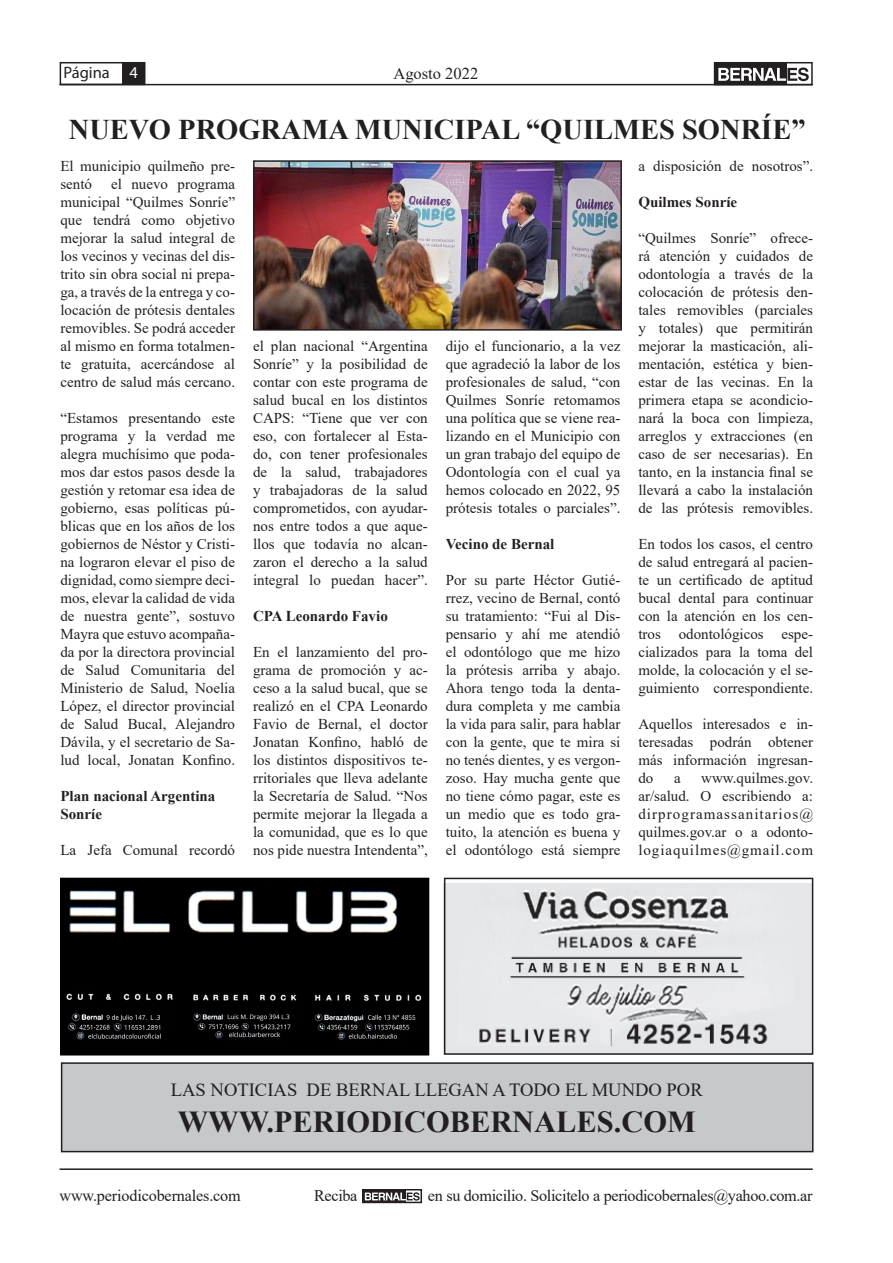
<style>
.page{position:relative;width:893px;height:1263px;background:#fff}
.page>*{position:absolute;margin:0;border:0;box-sizing:border-box;transform-origin:0 0}
.t1{font:700 30.45px "Times New Roman";color:#231f20}
.t2{font:700 28.5px "Times New Roman";color:#231f20}
.t3{font:18.6px "Times New Roman";color:#231f20}
.t4{font:16.5px "Times New Roman";color:#231f20}
.t5{font:16.5px "Myriad Pro";color:#231f20}
.t6{font:16.2px "Times New Roman";letter-spacing:-.02em;color:#231f20}
.t7{font:15px/18px "Times New Roman";color:#231f20;text-align:justify}
.t8{font:700 15px/18px "Times New Roman";color:#231f20}
.s1{color:#fff}
</style>
<div class="page">
<div style="left:122px;top:63px;width:23px;height:21px;background:#231f20"></div>
<div style="left:60px;top:62px;width:85px;height:23px;border:2px solid #231f20"></div>
<hr style="left:60px;top:84px;width:753px;height:1px;background:#231f20">
<hr style="left:60px;top:1168px;width:753px;height:2px;background:#231f20">
<div style="left:715px;top:63px;width:72px;height:22px;background:#231f20"></div>
<svg style="left:718px;top:68px;width:91px;height:13px"></svg>
<div style="left:714px;top:62px;width:99px;height:23px;border:2px solid #231f20"></div>
<svg style="left:365px;top:1192px;width:54px;height:8px"></svg>
<div style="left:362px;top:1189px;width:60px;height:14px;border:2px solid #231f20"></div>
<div style="left:62px;top:1063px;width:751px;height:88px;background:#c7c8ca"></div>
<div style="left:61px;top:1062px;width:752px;height:90px;border:2px solid #231f20"></div>
<img style="left:447px;top:883px;width:363px;height:169px">
<div style="left:444px;top:878px;width:369px;height:177px;border:2px solid #231f20"></div>
<img style="left:63px;top:881px;width:363px;height:171px">
<div style="left:60px;top:878px;width:369px;height:177px;border:2px solid #000"></div>
<img style="left:256px;top:163px;width:363px;height:165px">
<div style="left:253px;top:160px;width:369px;height:171px;border:2px solid #231f20"></div>
<p class="t5" style="left:64px;top:63px;width:76px">Página <span class="s1">4</span></p>
<p class="t4" style="left:393px;top:62px;width:86px">Agosto 2022</p>
<p class="t2" style="left:69px;top:109px;width:738px">NUEVO PROGRAMA MUNICIPAL “QUILMES SONRÍE”</p>
<p class="t7" style="left:60px;top:156px;width:176px">El municipio quilmeño pre&shy;sentó</p>
<p class="t7" style="left:638px;top:156px;width:176px">a disposición de nosotros”.</p>
<p class="t8" style="left:638px;top:192px;width:100px">Quilmes Sonríe</p>
<p class="t7" style="left:638px;top:228px;width:176px">“Quilmes Sonríe” ofrece&shy;rá atención y cuidados de odontología a través de la colocación de prótesis den&shy;tales removibles (parciales y totales) que permitirán mejorar la masticación, ali&shy;mentación, estética y bien&shy;estar de las vecinas. En la primera etapa se acondicio&shy;nará la boca con limpieza, arreglos y extracciones (en caso de ser necesarias). En tanto, en la instancia final se llevará a cabo la instalación de las prótesis removibles.</p>
<p class="t7" style="left:638px;top:534px;width:176px">En todos los casos, el centro de salud entregará al pacien&shy;te un certificado de aptitud bucal dental para continuar con la atención en los cen&shy;tros odontológicos espe&shy;cializados para la toma del molde, la colocación y el se&shy;guimiento correspondiente.</p>
<p class="t7" style="left:638px;top:714px;width:176px">Aquellos interesados e in&shy;teresadas podrán obtener más información ingresan&shy;do</p>
<p class="t7" style="left:60px;top:174px;width:176px;text-indent:51px">el nuevo programa municipal “Quilmes Sonríe” que tendrá como objetivo mejorar la salud integral de los vecinos y vecinas del dis&shy;trito sin obra social ni prepa&shy;ga, a través de la entrega y co&shy;locación de prótesis dentales removibles. Se podrá acceder al mismo en forma totalmen&shy;te gratuita, acercándose al centro de salud más cercano.</p>
<p class="t7" style="left:60px;top:408px;width:176px">“Estamos presentando este programa y la verdad me alegra muchísimo que poda&shy;mos dar estos pasos desde la gestión y retomar esa idea de gobierno, esas políticas pú&shy;blicas que en los años de los gobiernos de Néstor y Cristi&shy;na lograron elevar el piso de dignidad, como siempre deci&shy;mos, elevar la calidad de vida de nuestra gente”, sostuvo Mayra que estuvo acompaña&shy;da por la directora provincial de Salud Comunitaria del Ministerio de Salud, Noelia López, el director provincial de Salud Bucal, Alejandro Dávila, y el secretario de Sa&shy;lud local, Jonatan Konfino.</p>
<p class="t8" style="left:60px;top:786px;width:157px">Plan nacional Argentina<br>Sonríe</p>
<p class="t7" style="left:60px;top:840px;width:176px">La Jefa Comunal recordó</p>
<p class="t7" style="left:446px;top:336px;width:176px">dijo el funcionario, a la vez que agradeció la labor de los profesionales de salud, “con Quilmes Sonríe retomamos una política que se viene rea&shy;lizando en el Municipio con un gran trabajo del equipo de Odontología con el cual ya hemos colocado en 2022, 95 prótesis totales o parciales”.</p>
<p class="t8" style="left:446px;top:534px;width:110px">Vecino de Bernal</p>
<p class="t7" style="left:446px;top:570px;width:176px">Por su parte Héctor Gutié&shy;rrez, vecino de Bernal, contó su tratamiento: “Fui al Dis&shy;pensario y ahí me atendió el odontólogo que me hizo la prótesis arriba y abajo.<br>Ahora tengo toda la denta&shy;dura completa y me cambia la vida para salir, para hablar con la gente, que te mira si no tenés dientes, y es vergon&shy;zoso. Hay mucha gente que no tiene cómo pagar, este es un medio que es todo gra&shy;tuito, la atención es buena y el odontólogo está siempre</p>
<p class="t7" style="left:253px;top:336px;width:176px">el plan nacional “Argentina Sonríe” y la posibilidad de contar con este programa de salud bucal en los distintos CAPS: “Tiene que ver con eso, con fortalecer al Esta&shy;do, con tener profesionales de la salud, trabajadores y trabajadoras de la salud comprometidos, con ayudar&shy;nos entre todos a que aque&shy;llos que todavía no alcan&shy;zaron el derecho a la salud integral lo puedan hacer”.</p>
<p class="t8" style="left:253px;top:606px;width:136px">CPA Leonardo Favio</p>
<p class="t7" style="left:253px;top:642px;width:176px">En el lanzamiento del pro&shy;grama de promoción y ac&shy;ceso a la salud bucal, que se realizó en el CPA Leonardo Favio de Bernal, el doctor Jonatan Konfino, habló de los distintos dispositivos te&shy;rritoriales que lleva adelante la Secretaría de Salud. “Nos permite mejorar la llegada a la comunidad, que es lo que nos pide nuestra Intendenta”,</p>
<p class="t7" style="left:638px;top:768px;width:176px;text-indent:63px">www.quilmes.gov. ar/salud. O escribiendo a: dirprogramassanitarios@ quilmes.gov.ar o a odonto&shy;logiaquilmes@gmail.com</p>
<p class="t7" style="left:674px;top:768px;width:8px">a</p>
<p class="t3" style="left:171px;top:1076px;width:533px">LAS NOTICIAS DE BERNAL LLEGAN A TODO EL MUNDO POR</p>
<p class="t1" style="left:178px;top:1100px;width:519px">WWW.PERIODICOBERNALES.COM</p>
<p class="t6" style="left:60px;top:1184px;width:183px">www.periodicobernales.com</p>
<p class="t6" style="left:314px;top:1184px;width:45px">Reciba</p>
<p class="t6" style="left:428px;top:1184px;width:386px">en su domicilio. Solicitelo a periodicobernales@yahoo.com.ar</p>
</div>
